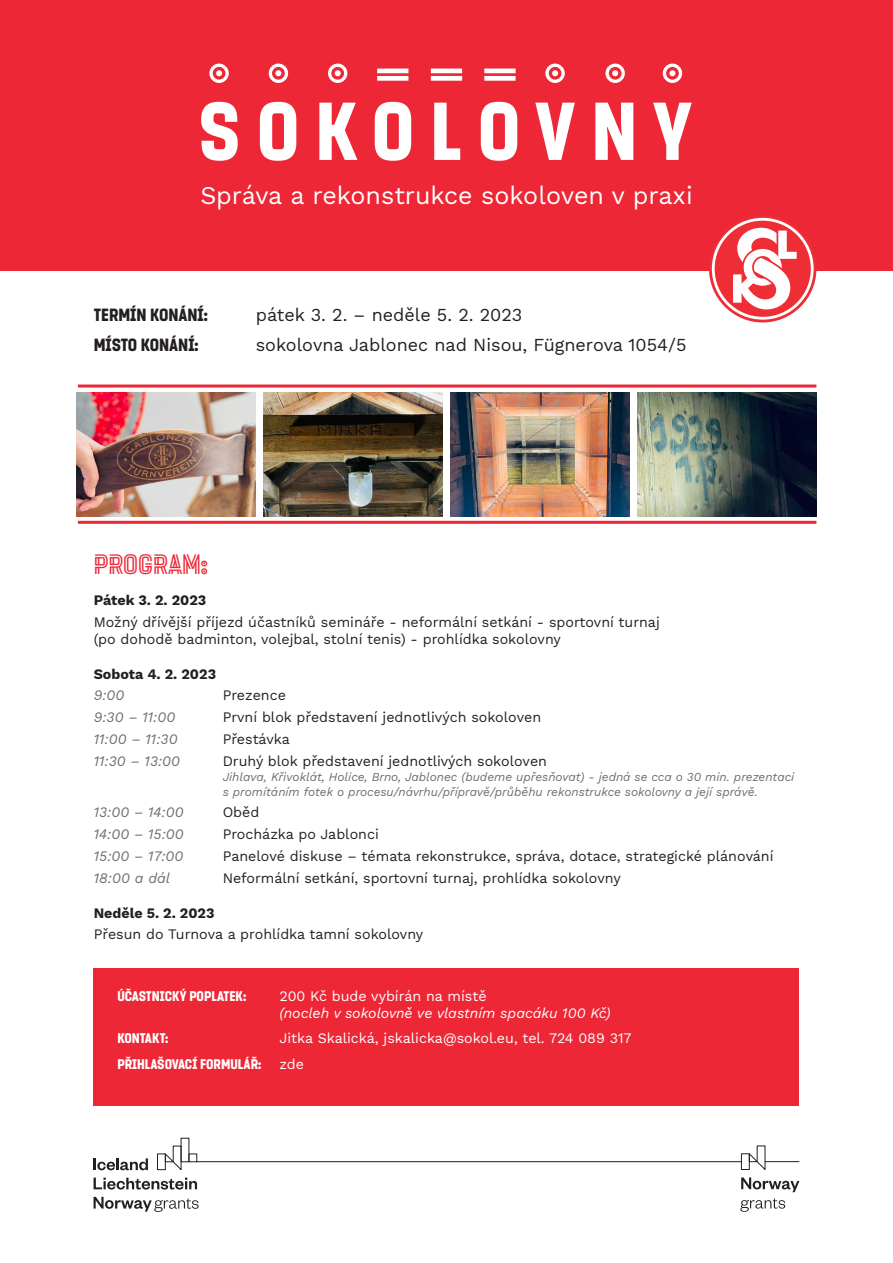
<style>
.page{position:relative;width:893px;height:1263px;background:#fff}
.page>*{position:absolute;margin:0;border:0;box-sizing:border-box;transform-origin:0 0}
.t1{font:28.5px "Sokol Fugner";color:#ed2736}
.t2{font:25.05px "Work Sans";color:#fff}
.t3{font:18px "Work Sans";color:#231f20}
.t4{font:18px "Sokol Tyrs";color:#231f20}
.t5{font:14.25px/17.1px "Work Sans";color:#231f20}
.t6{font:italic 14.25px "Work Sans";color:#6c6d70}
.t7{font:italic 14.25px/17.1px "Work Sans";color:#fff}
.t8{font:14.25px "Work Sans";color:#fff}
.t9{font:14.25px "Sokol Tyrs";color:#fff}
.t10{font:700 14.25px "Work Sans";color:#231f20}
.t11{font:italic 12px/14.4px "Work Sans";color:#6c6d70}
.s1{font-style:normal}
</style>
<div class="page">
<div style="left:94px;top:968px;width:705px;height:138px;background:#ed2736"></div>
<div style="left:0;top:0;width:893px;height:270px;background:#ed2736"></div>
<svg style="left:94px;top:1145px;width:103px;height:44px"></svg>
<svg style="left:94px;top:1197px;width:105px;height:15px"></svg>
<svg style="left:741px;top:1145px;width:58px;height:47px"></svg>
<svg style="left:740px;top:1198px;width:45px;height:14px"></svg>
<hr style="left:197px;top:1161px;width:544px;height:1px;background:#231f20">
<svg style="left:712px;top:218px;width:102px;height:102px"></svg>
<svg style="left:201px;top:102px;width:491px;height:59px"></svg>
<svg style="left:377px;top:69px;width:31px;height:12px"></svg>
<svg style="left:431px;top:69px;width:31px;height:12px"></svg>
<svg style="left:484px;top:69px;width:32px;height:12px"></svg>
<svg style="left:209px;top:64px;width:20px;height:19px"></svg>
<svg style="left:269px;top:64px;width:19px;height:19px"></svg>
<svg style="left:328px;top:64px;width:19px;height:19px"></svg>
<svg style="left:545px;top:64px;width:20px;height:19px"></svg>
<svg style="left:605px;top:64px;width:20px;height:19px"></svg>
<svg style="left:663px;top:64px;width:19px;height:19px"></svg>
<img style="left:77px;top:392px;width:179px;height:124px">
<img style="left:263px;top:392px;width:180px;height:124px">
<img style="left:450px;top:392px;width:180px;height:124px">
<img style="left:637px;top:392px;width:179px;height:124px">
<hr style="left:78px;top:384px;width:738px;height:3px;background:#ed2736">
<hr style="left:78px;top:521px;width:738px;height:3px;background:#ed2736">
<p class="t2" style="left:200px;top:177px;width:494px">Správa a rekonstrukce sokoloven v praxi</p>
<p class="t4" style="left:94px;top:304px;width:116px">TERMÍN KONÁNÍ:</p>
<p class="t3" style="left:256px;top:301px;width:268px">pátek 3. 2. – neděle 5. 2. 2023</p>
<p class="t4" style="left:94px;top:334px;width:106px">MÍSTO KONÁNÍ:</p>
<p class="t3" style="left:256px;top:331px;width:432px">sokolovna Jablonec nad Nisou, Fügnerova 1054/5</p>
<p class="t1" style="left:94px;top:548px;width:115px">PROGRAM:</p>
<p class="t10" style="left:94px;top:589px;width:114px">Pátek 3. 2. 2023</p>
<p class="t5" style="left:94px;top:612px;width:568px">Možný dřívější příjezd účastníků semináře - neformální setkání - sportovní turnaj (po dohodě badminton, volejbal, stolní tenis) - prohlídka sokolovny</p>
<p class="t10" style="left:94px;top:663px;width:124px">Sobota 4. 2. 2023</p>
<p class="t6" style="left:94px;top:685px;width:32px">9:00</p>
<p class="t5" style="left:223px;top:686px;width:65px">Prezence</p>
<p class="t6" style="left:94px;top:706px;width:83px">9:30 – 11:00</p>
<p class="t5" style="left:223px;top:708px;width:320px">První blok představení jednotlivých sokoloven</p>
<p class="t6" style="left:94px;top:728px;width:85px">11:00 – 11:30</p>
<p class="t5" style="left:223px;top:730px;width:69px">Přestávka</p>
<p class="t6" style="left:94px;top:750px;width:88px">11:30 – 13:00</p>
<p class="t5" style="left:223px;top:752px;width:326px">Druhý blok představení jednotlivých sokoloven</p>
<p class="t11" style="left:223px;top:769px;width:573px">Jihlava, Křivoklát, Holice, Brno, Jablonec (budeme upřesňovat) - jedná se cca o 30 min. prezentaci s promítáním fotek o procesu/návrhu/přípravě/průběhu rekonstrukce sokolovny a její správě.</p>
<p class="t6" style="left:94px;top:801px;width:92px">13:00 – 14:00</p>
<p class="t5" style="left:223px;top:803px;width:38px">Oběd</p>
<p class="t6" style="left:94px;top:823px;width:92px">14:00 – 15:00</p>
<p class="t5" style="left:223px;top:825px;width:158px">Procházka po Jablonci</p>
<p class="t6" style="left:94px;top:845px;width:91px">15:00 – 17:00</p>
<p class="t5" style="left:223px;top:847px;width:552px">Panelové diskuse – témata rekonstrukce, správa, dotace, strategické plánování</p>
<p class="t6" style="left:94px;top:867px;width:78px">18:00 a dál</p>
<p class="t5" style="left:223px;top:868px;width:400px">Neformální setkání, sportovní turnaj, prohlídka sokolovny</p>
<p class="t10" style="left:94px;top:902px;width:122px">Neděle 5. 2. 2023</p>
<p class="t5" style="left:94px;top:925px;width:331px">Přesun do Turnova a prohlídka tamní sokolovny</p>
<p class="t9" style="left:117px;top:988px;width:130px">ÚČASTNICKÝ POPLATEK:</p>
<p class="t7" style="left:279px;top:986px;width:333px"><span class="s1">200 Kč bude vybírán na místě<br></span>(nocleh v sokolovně ve vlastním spacáku 100 Kč)</p>
<p class="t9" style="left:117px;top:1030px;width:52px">KONTAKT:</p>
<p class="t8" style="left:279px;top:1028px;width:354px">Jitka Skalická, jskalicka@sokol.eu, tel. 724 089 317</p>
<p class="t9" style="left:117px;top:1056px;width:146px">PŘIHLAŠOVACÍ FORMULÁŘ:</p>
<p class="t8" style="left:279px;top:1053px;width:26px">zde</p>
</div>
